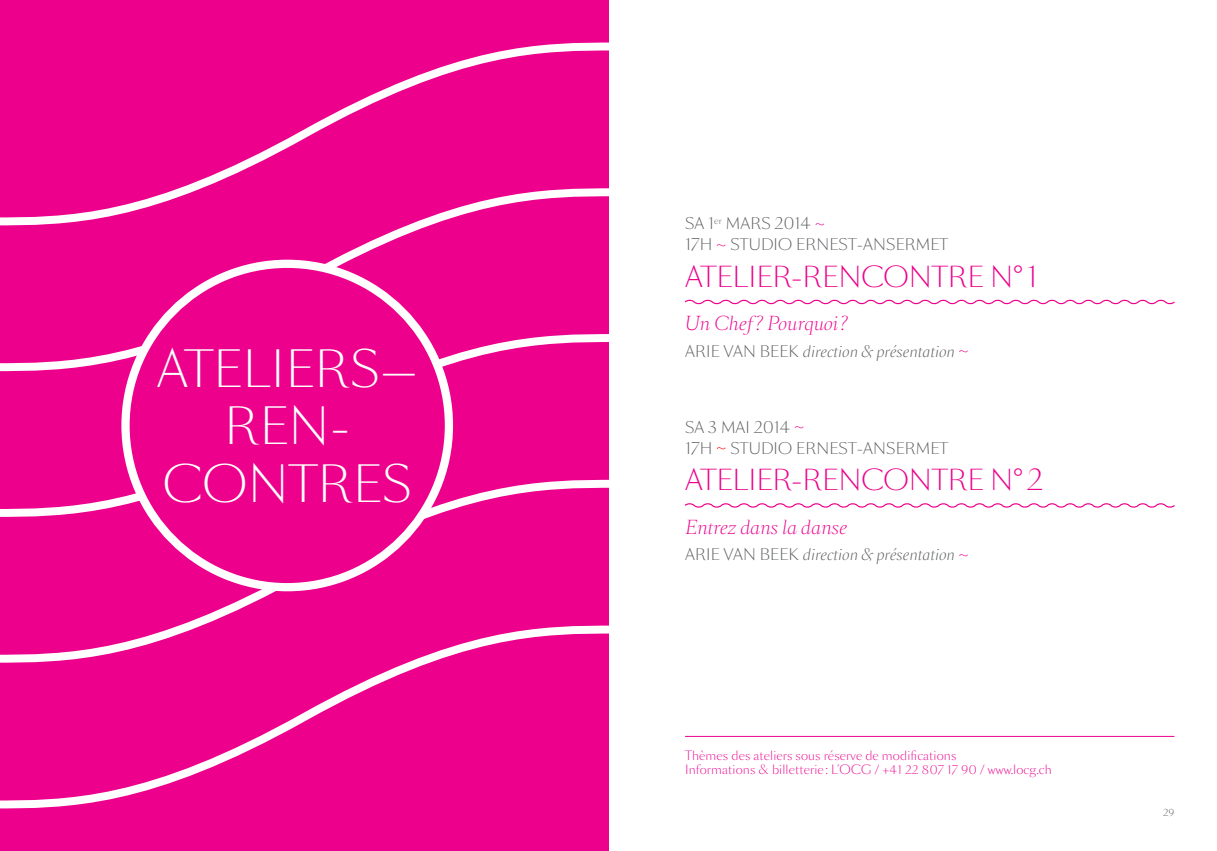
<style>
.page{position:relative;width:1217px;height:851px;background:#fff}
.page>*{position:absolute;margin:0;border:0;box-sizing:border-box;transform-origin:0 0}
.t1{font:300 47.85px/57.4px "Sang Bleu BP Sans";letter-spacing:.01em;color:#fff;text-align:right}
.t2{font:300 27px "Sang Bleu BP Sans";color:#ec008c}
.t3{font:italic 300 18px "Sang Bleu BP";letter-spacing:.01em;color:#ec008c}
.t4{font:300 15px/21px "Sang Bleu BP Sans";letter-spacing:.01em;color:#58595b}
.t5{font:italic 300 15px "Sang Bleu BP Sans";letter-spacing:.01em;color:#58595b}
.t6{font:300 12px/14.4px "Sang Bleu BP Sans";letter-spacing:.01em;color:#ec008c}
.t7{font:300 9.75px "Sang Bleu BP Sans";color:#58595b}
.s1{color:#ec008c}
.s2{font-style:normal}
.s3{font-style:normal;color:#ec008c}
.s4{color:#f00}
</style>
<div class="page">
<hr style="left:608px;top:0;width:1px;height:850px;background:#58595b">
<svg style="left:684px;top:299px;width:491px;height:6px"></svg>
<svg style="left:684px;top:503px;width:491px;height:5px"></svg>
<hr style="left:685px;top:736px;width:489px;height:1px;background:#ec008c">
<div style="left:0;top:0;width:608px;height:850px;background:#ec008c"></div>
<svg style="left:0;top:225px;width:608px;height:146px"></svg>
<svg style="left:0;top:43px;width:608px;height:182px"></svg>
<svg style="left:0;top:480px;width:608px;height:145px"></svg>
<svg style="left:0;top:625px;width:608px;height:183px"></svg>
<div style="left:125px;top:264px;width:324px;height:323px;background:#ec008c;border-radius:50%"></div>
<div style="left:121px;top:259px;width:332px;height:332px;border:8px solid #fff;border-radius:50%"></div>
<h1 class="t1" style="left:157px;top:339px;width:141px">ATELIERS</h1>
<h1 class="t1" style="left:380px;top:339px;width:39px">—</h1>
<h1 class="t1" style="left:163px;top:397px;width:189px">REN-<br>CO NTRES</h1>
<p class="t4" style="left:685px;top:213px;width:53px">SA 1<sup>ER</sup> MARS</p>
<p class="t4" style="left:685px;top:213px;width:213px;text-indent:89px">2014 <span class="s1">~<br></span>17H <span class="s1">~</span> STUDIO ERNEST-ANSERME</p>
<p class="t4" style="left:939px;top:234px;width:10px">T</p>
<h2 class="t2" style="left:685px;top:258px;width:353px">ATELIER-RENCO NTRE N°1</h2>
<h3 class="t3" style="left:685px;top:310px;width:164px">Un Chef? Pourquoi?</h3>
<p class="t4" style="left:685px;top:340px;width:19px">ARIE</p>
<p class="t4" style="left:723px;top:340px;width:46px">VAN BEE</p>
<p class="t5" style="left:788px;top:340px;width:182px"><span class="s2">K</span> direction &amp; présentation <span class="s3">~</span></p>
<p class="t4" style="left:685px;top:416px;width:46px">SA 3 MAI</p>
<p class="t4" style="left:685px;top:416px;width:213px;text-indent:69px">2014 <span class="s1">~<br></span>17H <span class="s4">~</span> STUDIO ERNEST-ANSERME</p>
<p class="t4" style="left:939px;top:437px;width:10px">T</p>
<h2 class="t2" style="left:685px;top:461px;width:359px">ATELIER-RENCO NTRE N°2</h2>
<h3 class="t3" style="left:685px;top:514px;width:163px">Entrez dans la danse</h3>
<p class="t4" style="left:685px;top:543px;width:19px">ARIE</p>
<p class="t4" style="left:723px;top:543px;width:46px">VAN BEE</p>
<p class="t5" style="left:788px;top:544px;width:182px"><span class="s2">K</span> direction &amp; présentation <span class="s3">~</span></p>
<p class="t6" style="left:685px;top:748px;width:368px">THÈMES DES ATELIERS SOUS RÉSERVE DE MODIFICATIONS<br>INFORMATIONS &amp; BILLETTERIE : L’OCG / +41 22 807 17 90 / WWW.LOCG.CH</p>
<p class="t7" style="left:1162px;top:805px;width:13px">29</p>
</div>
